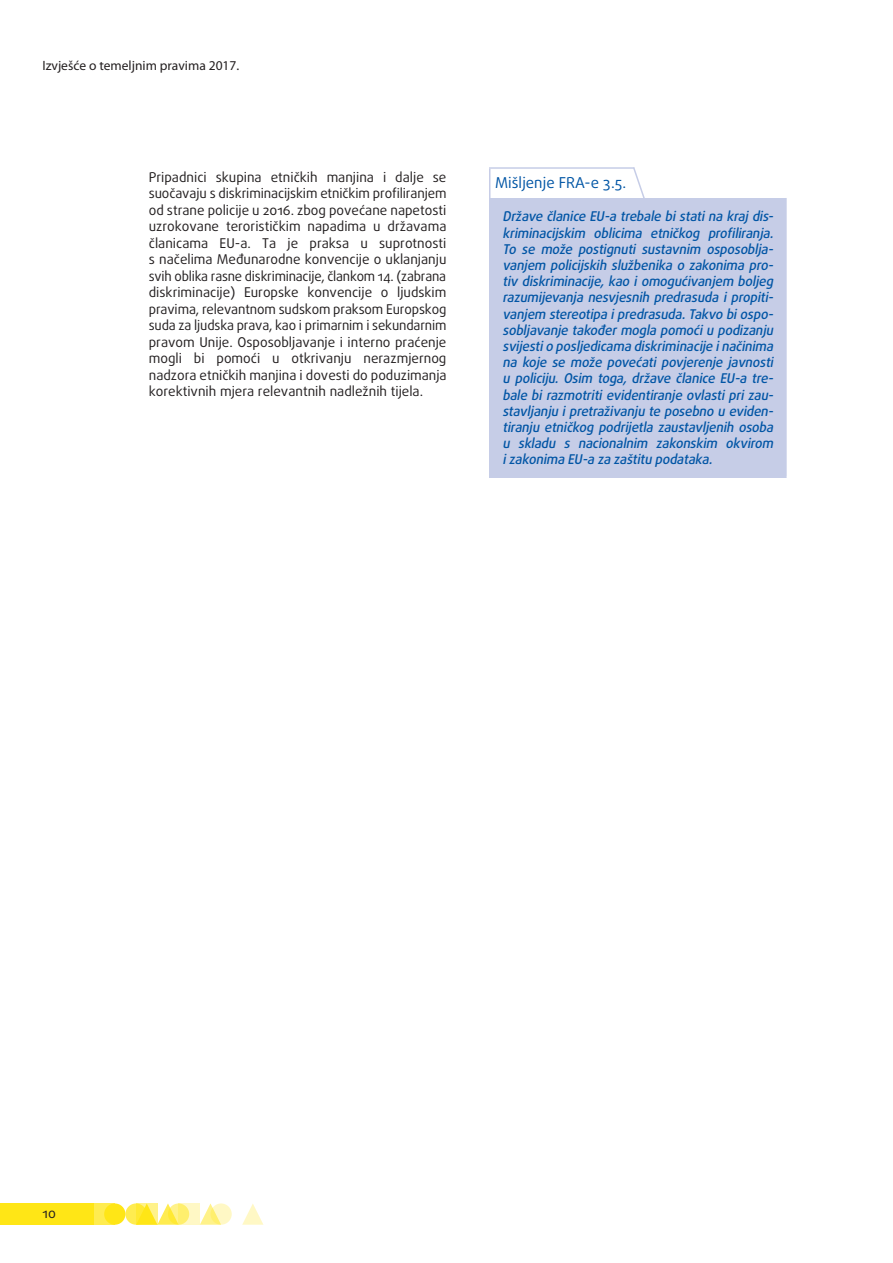
<style>
.page{position:relative;width:893px;height:1263px;background:#fff}
.page>*{position:absolute;margin:0;border:0;box-sizing:border-box;transform-origin:0 0}
.opinion_header{font:15px "Daxline Pro";color:#0155a5}
.opinion_text{font:italic 500 13.5px/16.2px "Daxline Pro";letter-spacing:-.01em;color:#0155a5;text-align:justify}
.body_text{font:13.5px/16.5px "Daxline Pro";color:#231f20;text-align:justify}
.t1{font:13.5px "Myriad Pro";color:#231f20}
</style>
<div class="page">
<svg style="left:125px;top:1203px;width:22px;height:22px"></svg>
<div style="left:94px;top:1203px;width:21px;height:22px;background:#ffec50"></div>
<div style="left:0;top:1203px;width:94px;height:22px;background:#ffe616"></div>
<svg style="left:200px;top:1203px;width:18px;height:22px"></svg>
<svg style="left:242px;top:1204px;width:21px;height:21px"></svg>
<div style="left:104px;top:1203px;width:21px;height:22px;background:#ffe616;border-radius:50%"></div>
<svg style="left:157px;top:1203px;width:18px;height:22px"></svg>
<svg style="left:168px;top:1203px;width:21px;height:22px"></svg>
<svg style="left:210px;top:1203px;width:22px;height:22px"></svg>
<svg style="left:136px;top:1203px;width:21px;height:22px"></svg>
<svg style="left:179px;top:1203px;width:21px;height:22px"></svg>
<div style="left:490px;top:198px;width:296px;height:279px;background:#c6cde7"></div>
<hr style="left:785px;top:198px;width:2px;height:278px;background:#c6cde7">
<svg style="left:489px;top:169px;width:1px;height:29px"></svg>
<hr style="left:489px;top:167px;width:145px;height:2px;background:#c6cde7">
<hr style="left:489px;top:198px;width:1px;height:278px;background:#c6cde7">
<hr style="left:489px;top:476px;width:145px;height:2px;background:#c6cde7">
<hr style="left:634px;top:476px;width:153px;height:2px;background:#c6cde7">
<svg style="left:632px;top:167px;width:13px;height:31px"></svg>
<p class="t1" style="left:43px;top:57px;width:198px">Izvješće o temeljnim pravima 2017.</p>
<p class="body_text" style="left:149px;top:169px;width:299px">Pripadnici skupina etničkih manjina i dalje se suočavaju s diskriminacijskim etničkim profiliranjem od strane policije u 2016. zbog povećane napetosti uzrokovane terorističkim napadima u državama članicama EU-a. Ta je praksa u suprotnosti s načelima Međunarodne konvencije o uklanjanju svih oblika rasne diskriminacije, člankom 14. (zabrana diskriminacije) Europske konvencije o ljudskim pravima, relevantnom sudskom praksom Europskog suda za ljudska prava, kao i primarnim i sekundarnim pravom Unije. Osposobljavanje i interno praćenje mogli bi pomoći u otkrivanju nerazmjernog nadzora etničkih manjina i dovesti do poduzimanja korektivnih mjera relevantnih nadležnih tijela.</p>
<p class="opinion_header" style="left:495px;top:173px;width:133px">Mišljenje FRA-e 3.5.</p>
<p class="opinion_text" style="left:502px;top:208px;width:275px">Države članice EU-a trebale bistatina kraj dis&shy;kriminacijskim oblicima etničkog profiliranja.<br>To se može postignuti sustavnim osposoblja&shy;vanjem policijskih službenika o zakonima pro&shy;tiv diskriminacije, kao i omogućivanjem boljeg razumijevanja nesvjesnih predrasuda i propiti&shy;vanjem stereotipa ipredrasuda.Takvo biospo&shy;sobljavanje takođermogla pomoćiu podizanju svijestio posljedicama diskriminacije inačinima na koje se može povećati povjerenje javnosti u policiju. Osim toga, države članice EU-a tre&shy;bale bi razmotriti evidentiranje ovlasti pri zau&shy;stavljanju ipretraživanju te posebno u eviden&shy;tiranju etničkog podrijetla zaustavljenih osoba u skladu s nacionalnim zakonskim okvirom izakonima EU-a za zaštitu podataka.</p>
<p class="body_text" style="left:43px;top:1205px;width:15px">10</p>
</div>
